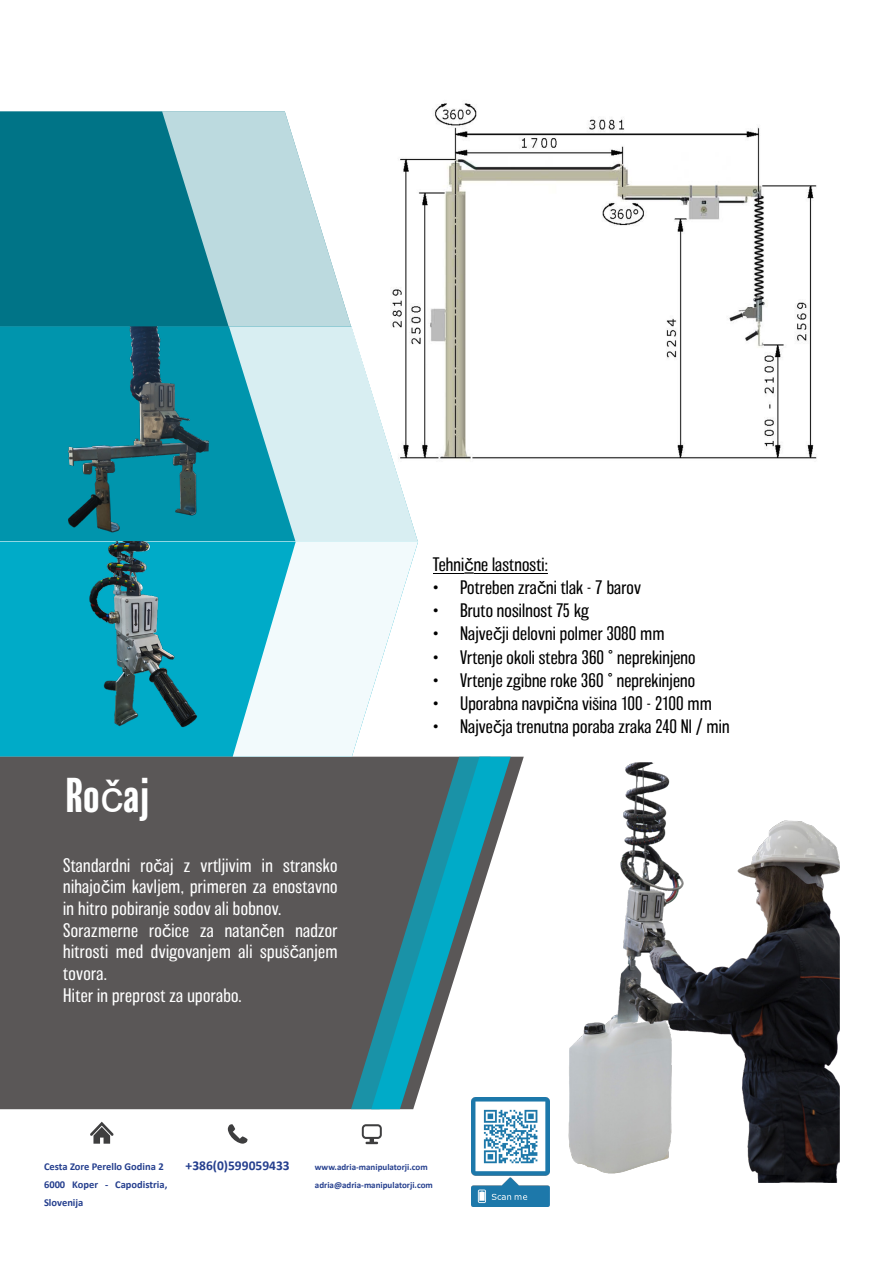
<style>
.page{position:relative;width:893px;height:1263px;background:#fff}
.page>*{position:absolute;margin:0;border:0;box-sizing:border-box;transform-origin:0 0}
.Call_Now{font:condensed 45px "Balboa";color:#fff}
.Call_Now-2{font:200 18px "Balboa";letter-spacing:.01em;color:#000}
.Call_Now-3{font:200 18px/21.6px "Balboa";letter-spacing:.02em;color:#fff;text-align:justify}
.t1{font:700 13.5px "Calibri";color:#253f8e}
.t2{font:700 10.5px/18px "Calibri";color:#253f8e}
.t3{font:700 9px "Calibri";color:#253f8e}
.s1{font-family:"Arial";font-stretch:normal}
.s2{font-family:"Arial";font-weight:400}
</style>
<div class="page">
<img style="left:418px;top:103px;width:399px;height:356px">
<img style="left:568px;top:762px;width:271px;height:421px">
<hr style="left:433px;top:573px;width:31px;height:1px;background:#000">
<svg style="left:464px;top:572px;width:10px;height:2px"></svg>
<hr style="left:474px;top:573px;width:74px;height:1px;background:#000">
<img style="left:471px;top:1097px;width:78px;height:109px">
<div style="left:0;top:326px;width:54px;height:215px;background:#0095ad"></div>
<img style="left:54px;top:326px;width:108px;height:215px">
<div style="left:0;top:542px;width:162px;height:215px;background:#00abc8"></div>
<img style="left:59px;top:542px;width:103px;height:214px">
<div style="left:0;top:111px;width:162px;height:215px;background:#007487"></div>
<div style="left:0;top:757px;width:524px;height:352px;background:#5a5757"></div>
<svg style="left:490px;top:757px;width:21px;height:352px"></svg>
<svg style="left:351px;top:757px;width:139px;height:352px"></svg>
<svg style="left:162px;top:111px;width:256px;height:646px"></svg>
<svg style="left:90px;top:1122px;width:24px;height:22px"></svg>
<svg style="left:228px;top:1124px;width:19px;height:20px"></svg>
<svg style="left:362px;top:1124px;width:20px;height:20px"></svg>
<p class="Call_Now" style="left:66px;top:772px;width:85px">Ro<span class="s1">č</span>aj</p>
<p class="Call_Now-3" style="left:63px;top:855px;width:276px">Standardni ro<span class="s2">č</span>aj z vrtljivim in stransko nihajo<span class="s2">č</span>im kavljem, primeren za enostavno in hitro pobiranje sodov ali bobnov.</p>
<p class="Call_Now-3" style="left:63px;top:919px;width:276px">Sorazmerne ro<span class="s2">č</span>ice za natan<span class="s2">č</span>en nadzor hitrosti med dvigovanjem ali spuš<span class="s2">č</span>anjem tovora.</p>
<p class="Call_Now-3" style="left:63px;top:984px;width:180px">Hiter in preprost za uporabo.</p>
<p class="Call_Now-2" style="left:433px;top:555px;width:116px">Tehni<span class="s2">č</span>ne lastnosti:</p>
<p class="Call_Now-2" style="left:433px;top:578px;width:210px">• Potreben zra<span class="s2">č</span>ni tlak - 7 barov</p>
<p class="Call_Now-2" style="left:433px;top:601px;width:157px">• Bruto nosilnost 75 kg</p>
<p class="Call_Now-2" style="left:433px;top:624px;width:233px">• Najve<span class="s2">č</span>ji delovni polmer 3080 mm</p>
<p class="Call_Now-2" style="left:433px;top:647px;width:264px">• Vrtenje okoli stebra 360 ° neprekinjeno</p>
<p class="Call_Now-2" style="left:433px;top:670px;width:264px">• Vrtenje zgibne roke 360 ° neprekinjeno</p>
<p class="Call_Now-2" style="left:433px;top:693px;width:280px">• Uporabna navpi<span class="s2">č</span>na višina 100 - 2100 mm</p>
<p class="Call_Now-2" style="left:433px;top:716px;width:298px">• Najve<span class="s2">č</span>ja trenutna poraba zraka 240 Nl / min</p>
<p class="t2" style="left:44px;top:1157px;width:121px">Cesta Zore Perello Godina 2</p>
<p class="t2" style="left:44px;top:1175px;width:125px">6000 Koper - Capodistria,<br>Slovenija</p>
<p class="t1" style="left:186px;top:1156px;width:106px">+386(0)599059433</p>
<p class="t3" style="left:315px;top:1161px;width:114px">www.adria-manipulatorji.com</p>
<p class="t3" style="left:315px;top:1179px;width:119px">adria@adria-manipulatorji.com</p>
</div>
